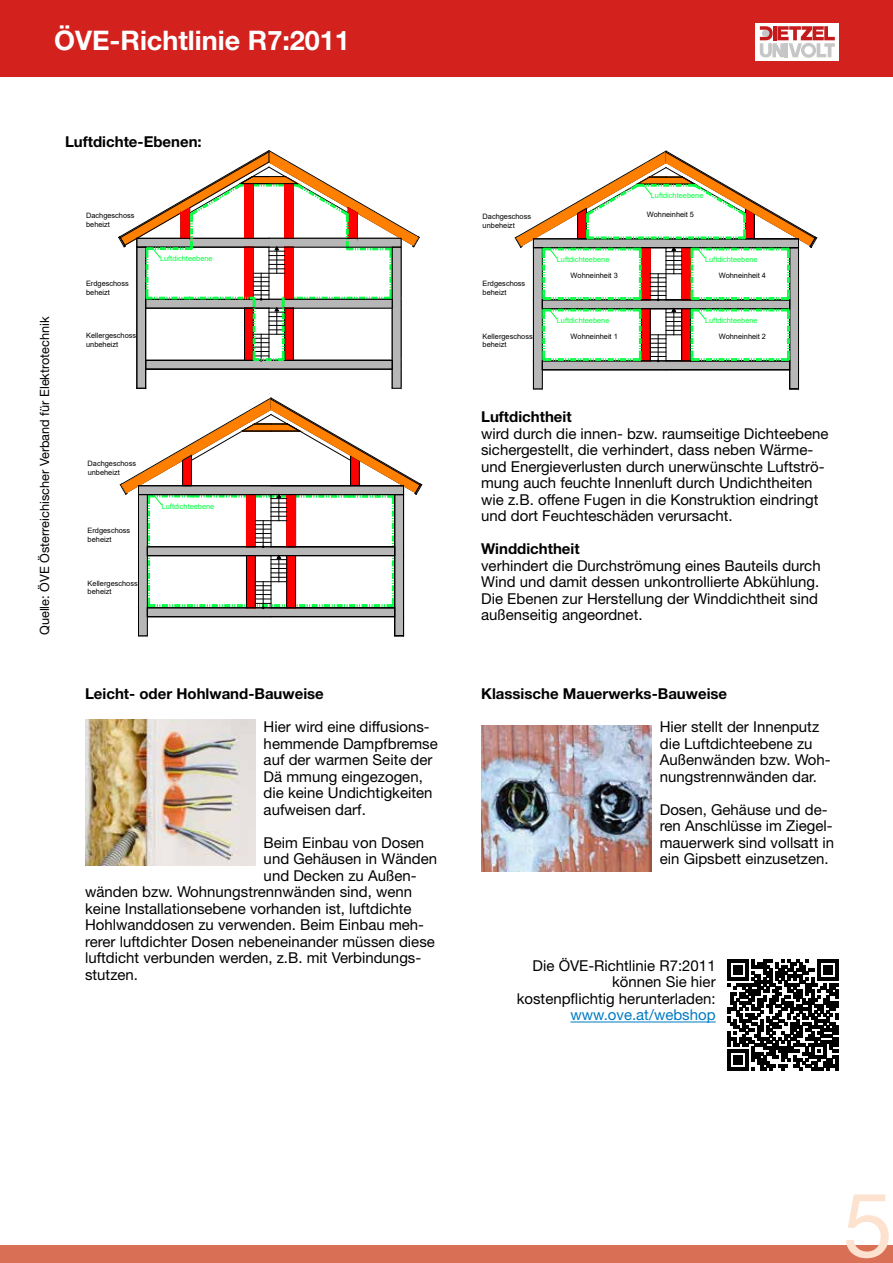
<style>
.page{position:relative;width:893px;height:1263px;background:#fff}
.page>*{position:absolute;margin:0;border:0;box-sizing:border-box;transform-origin:0 0}
.t1{font:90px "Helvetica Neue";color:#fde2cf}
.t2{font:700 27px "Helvetica Neue";color:#fff}
.t3{font:15px/16.5px "Helvetica Neue";color:#000}
.t4{font:700 15px "Helvetica Neue";color:#000}
.t5{font:15px "Helvetica Neue";color:#007ac3}
.t6{font:12.75px "Helvetica Neue";color:#000}
.t7{font:7.35px/8.9px "Arial";color:#000}
.t8{font:7.35px "Arial";color:#00ff3f}
</style>
<div class="page">
<div style="left:0;top:0;width:893px;height:77px;background:#d3211d"></div>
<div style="left:0;top:1245px;width:893px;height:18px;background:#d97055"></div>
<div style="left:756px;top:23px;width:83px;height:38px;background:#fff"></div>
<svg style="left:760px;top:26px;width:75px;height:32px"></svg>
<svg style="left:118px;top:150px;width:302px;height:239px"></svg>
<svg style="left:120px;top:397px;width:302px;height:239px"></svg>
<svg style="left:515px;top:150px;width:302px;height:240px"></svg>
<img style="left:481px;top:725px;width:170px;height:147px">
<img style="left:85px;top:719px;width:170px;height:147px">
<hr style="left:570px;top:1021px;width:146px;height:1px;background:#007ac3">
<svg style="left:728px;top:959px;width:111px;height:111px"></svg>
<hr style="left:836px;top:1055px;width:3px;height:15px;background:#000">
<h2 class="t2" style="left:54px;top:24px;width:297px">ÖVE-Richtlinie R7:2011</h2>
<p class="t4" style="left:65px;top:132px;width:138px">Luftdichte-Ebenen:</p>
<p class="t6" style="left:37px;top:635px;width:320px;rotate:-90deg">Quelle: ÖVE Österreichischer Verband für Elektrotechnik</p>
<p class="t7" style="left:86px;top:211px;width:50px">Dachgeschoss beheizt</p>
<p class="t7" style="left:86px;top:279px;width:44px">Erdgeschoss beheizt</p>
<p class="t7" style="left:86px;top:331px;width:52px">Kellergeschoss unbeheizt</p>
<p class="t8" style="left:160px;top:254px;width:54px">Luftdichteebene</p>
<p class="t7" style="left:88px;top:459px;width:50px">Dachgeschoss unbeheizt</p>
<p class="t7" style="left:88px;top:526px;width:44px">Erdgeschoss beheizt</p>
<p class="t7" style="left:88px;top:578px;width:52px">Kellergeschoss beheizt</p>
<p class="t8" style="left:162px;top:501px;width:54px">Luftdichteebene</p>
<p class="t4" style="left:85px;top:685px;width:240px">Leicht- oder Hohlwand-Bauweise</p>
<p class="t3" style="left:264px;top:718px;width:176px">Hier wird eine diffusions&shy;hemmende Dampfbremse auf der warmen Seite der<br>Dä mmung eingezogen, die keine Undichtigkeiten aufweisen darf.</p>
<p class="t3" style="left:264px;top:834px;width:162px">Beim Einbau von Dosen</p>
<p class="t3" style="left:264px;top:850px;width:175px">und Gehäusen in Wänden</p>
<p class="t3" style="left:264px;top:867px;width:155px">und Decken zu Außen-</p>
<p class="t3" style="left:85px;top:883px;width:329px">wänden bzw. Wohnungstrennwänden sind, wenn</p>
<p class="t3" style="left:85px;top:900px;width:328px">keine Installationsebene vorhanden ist, luftdichte</p>
<p class="t3" style="left:85px;top:916px;width:340px">Hohlwanddosen zu verwenden. Beim Einbau meh-</p>
<p class="t3" style="left:85px;top:933px;width:351px">rerer luftdichter Dosen nebeneinander müssen diese</p>
<p class="t3" style="left:85px;top:949px;width:338px">luftdicht verbunden werden, z.B. mit Verbindungs-</p>
<p class="t3" style="left:85px;top:966px;width:55px">stutzen.</p>
<p class="t7" style="left:483px;top:212px;width:50px">Dachgeschoss unbeheizt</p>
<p class="t7" style="left:482px;top:279px;width:44px">Erdgeschoss beheizt</p>
<p class="t7" style="left:483px;top:331px;width:52px">Kellergeschoss beheizt</p>
<p class="t8" style="left:651px;top:190px;width:54px">Luftdichteebene</p>
<p class="t8" style="left:557px;top:254px;width:54px">Luftdichteebene</p>
<p class="t7" style="left:571px;top:271px;width:49px">Wohneinheit 3</p>
<p class="t7" style="left:647px;top:210px;width:49px">Wohneinheit 5</p>
<p class="t8" style="left:705px;top:254px;width:54px">Luftdichteebene</p>
<p class="t7" style="left:719px;top:271px;width:49px">Wohneinheit 4</p>
<p class="t8" style="left:557px;top:315px;width:54px">Luftdichteebene</p>
<p class="t8" style="left:705px;top:315px;width:54px">Luftdichteebene</p>
<p class="t7" style="left:571px;top:332px;width:49px">Wohneinheit 1</p>
<p class="t7" style="left:719px;top:332px;width:49px">Wohneinheit 2</p>
<p class="t4" style="left:481px;top:408px;width:92px">Luftdichtheit</p>
<p class="t3" style="left:481px;top:425px;width:349px">wird durch die innen- bzw. raumseitige Dichteebene sichergestellt, die verhindert, dass neben Wärme&shy;und Energieverlusten durch unerwünschte Luftströ&shy;mung auch feuchte Innenluft durch Undichtheiten wie z.B. offene Fugen in die Konstruktion eindringt und dort Feuchteschäden verursacht.</p>
<p class="t4" style="left:481px;top:540px;width:100px">Winddichtheit</p>
<p class="t3" style="left:481px;top:557px;width:341px">verhindert die Durchströmung eines Bauteils durch Wind und damit dessen unkontrollierte Abkühlung.<br>Die Ebenen zur Herstellung der Winddichtheit sind außenseitig angeordnet.</p>
<p class="t4" style="left:481px;top:685px;width:248px">Klassische Mauerwerks-Bauweise</p>
<p class="t3" style="left:660px;top:718px;width:172px">Hier stellt der Innenputz die Luftdichteebene zu<br>Außenwänden bzw. Woh&shy;nungstrennwänden dar.</p>
<p class="t3" style="left:660px;top:801px;width:176px">Dosen, Gehäuse und de&shy;ren Anschlüsse im Ziegel&shy;mauerwerk sind vollsatt in ein Gipsbett einzusetzen.</p>
<p class="t3" style="left:517px;top:957px;width:200px;text-align:right">Die ÖVE-Richtlinie R7:2011 können Sie hier kostenpflichtig herunterladen:</p>
<p class="t5" style="left:570px;top:1006px;width:147px">www.ove.at/webshop</p>
<h1 class="t1" style="left:843px;top:1171px;width:52px">5</h1>
</div>
